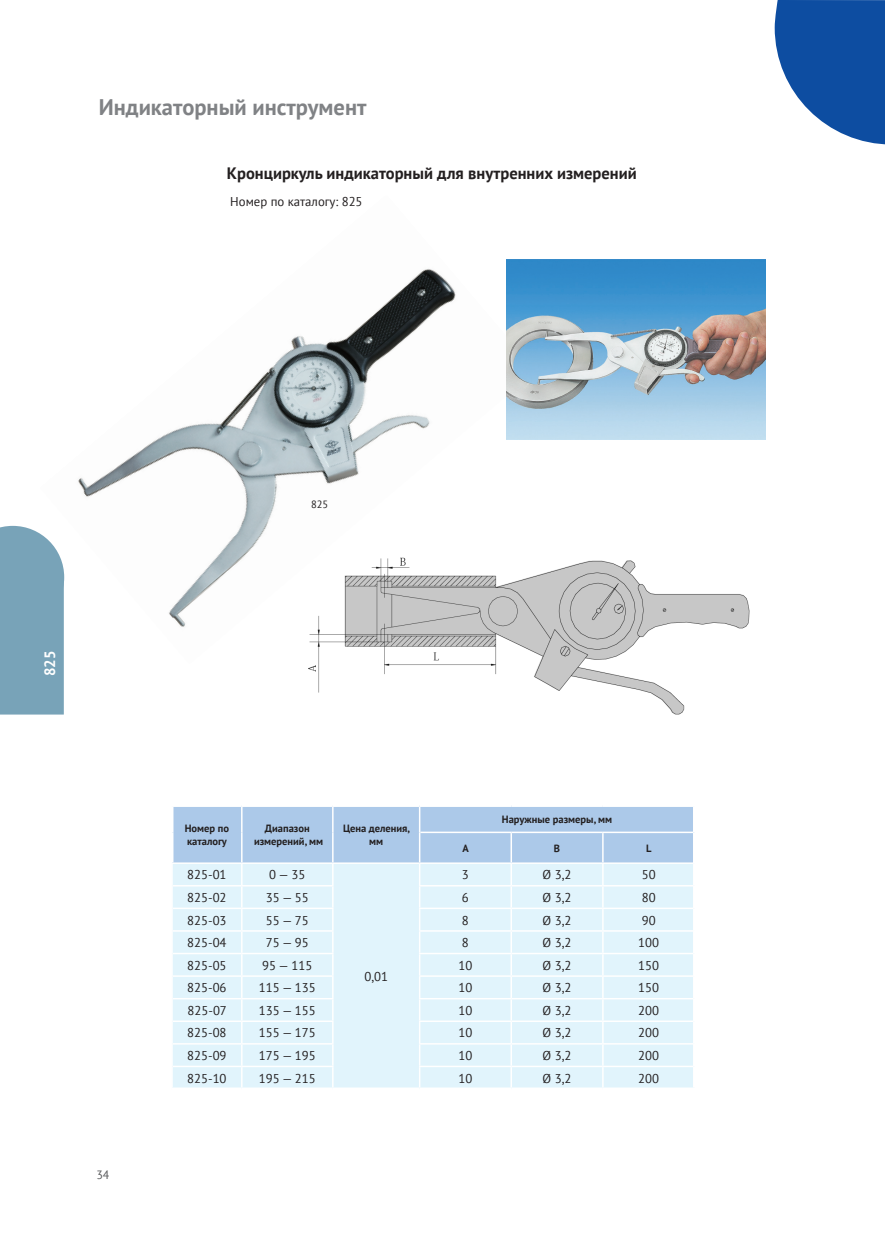
<style>
.page{position:relative;width:885px;height:1259px;background:#fff}
.page>*{position:absolute;margin:0;border:0;box-sizing:border-box;transform-origin:0 0}
.t1{font:700 22.5px "PT Sans";color:#808285}
.заголовок{font:700 16.5px "PT Sans";color:#231f20}
.колонтитул_2{font:700 15px "PT Sans";color:#fff}
.текст_таблица_по_цен{font:12.75px "PT Sans";color:#231f20}
.текст{font:12.75px "PT Sans";color:#231f20}
.t2{font:12px "PT Sans";color:#57585a}
.заголовок_таблиц{font:700 10.5px/12.6px "PT Sans";color:#231f20;text-align:center}
.подрисуночные_подпис{font:10.5px "PT Sans";color:#231f20}
</style>
<div class="page">
<div style="left:0;top:526px;width:64px;height:188px;background:#78a3b8"></div>
<svg style="left:774px;top:0;width:110px;height:144px"></svg>
<img style="left:308px;top:560px;width:442px;height:155px">
<img style="left:40px;top:269px;width:496px;height:395px">
<svg style="left:173px;top:807px;width:520px;height:280px;background:#d8ecf8"></svg>
<hr style="left:420px;top:831px;width:91px;height:2px;background:#fff">
<hr style="left:511px;top:831px;width:91px;height:2px;background:#fff">
<hr style="left:602px;top:831px;width:91px;height:2px;background:#fff">
<hr style="left:170px;top:862px;width:72px;height:2px;background:#fff">
<hr style="left:242px;top:862px;width:91px;height:2px;background:#fff">
<hr style="left:333px;top:862px;width:86px;height:2px;background:#fff">
<hr style="left:419px;top:862px;width:92px;height:2px;background:#fff">
<hr style="left:511px;top:862px;width:91px;height:2px;background:#fff">
<hr style="left:602px;top:862px;width:91px;height:2px;background:#fff">
<img style="left:506px;top:259px;width:259px;height:181px">
<p class="t1" style="left:99px;top:92px;width:269px">Индикаторный инструмент</p>
<p class="заголовок" style="left:227px;top:162px;width:411px">Кронциркуль индикаторный для внутренних измерений</p>
<p class="текст" style="left:230px;top:193px;width:134px">Номер по каталогу: 825</p>
<p class="колонтитул_2" style="left:40px;top:676px;width:27px;rotate:-90deg">825</p>
<p class="t2" style="left:96px;top:1167px;width:15px">34</p>
<p class="подрисуночные_подпис" style="left:311px;top:497px;width:19px">825</p>
<p class="заголовок_таблиц" style="left:185px;top:822px;width:46px;text-align:left">Номер по каталогу</p>
<p class="заголовок_таблиц" style="left:254px;top:822px;width:71px">Диапазон измерений, мм</p>
<p class="заголовок_таблиц" style="left:343px;top:822px;width:69px">Цена деления, мм</p>
<p class="текст_таблица_по_цен" style="left:187px;top:866px;width:41px">825-01</p>
<p class="текст_таблица_по_цен" style="left:269px;top:866px;width:38px">0 — 35</p>
<p class="заголовок_таблиц" style="left:502px;top:813px;width:112px">Наружные размеры, мм</p>
<p class="заголовок_таблиц" style="left:462px;top:841px;width:8px">A</p>
<p class="заголовок_таблиц" style="left:554px;top:841px;width:8px">В</p>
<p class="заголовок_таблиц" style="left:646px;top:841px;width:7px">L</p>
<p class="текст_таблица_по_цен" style="left:462px;top:866px;width:8px">3</p>
<p class="текст_таблица_по_цен" style="left:542px;top:866px;width:30px">Ø 3,2</p>
<p class="текст_таблица_по_цен" style="left:641px;top:866px;width:15px">50</p>
<p class="текст_таблица_по_цен" style="left:187px;top:889px;width:41px">825-02</p>
<p class="текст_таблица_по_цен" style="left:266px;top:889px;width:45px">35 — 55</p>
<p class="текст_таблица_по_цен" style="left:462px;top:889px;width:8px">6</p>
<p class="текст_таблица_по_цен" style="left:542px;top:889px;width:30px">Ø 3,2</p>
<p class="текст_таблица_по_цен" style="left:641px;top:889px;width:15px">80</p>
<p class="текст_таблица_по_цен" style="left:187px;top:912px;width:41px">825-03</p>
<p class="текст_таблица_по_цен" style="left:266px;top:912px;width:45px">55 — 75</p>
<p class="текст_таблица_по_цен" style="left:462px;top:912px;width:8px">8</p>
<p class="текст_таблица_по_цен" style="left:542px;top:912px;width:30px">Ø 3,2</p>
<p class="текст_таблица_по_цен" style="left:641px;top:912px;width:15px">90</p>
<p class="текст_таблица_по_цен" style="left:187px;top:934px;width:41px">825-04</p>
<p class="текст_таблица_по_цен" style="left:266px;top:934px;width:45px">75 — 95</p>
<p class="текст_таблица_по_цен" style="left:462px;top:934px;width:8px">8</p>
<p class="текст_таблица_по_цен" style="left:542px;top:934px;width:30px">Ø 3,2</p>
<p class="текст_таблица_по_цен" style="left:638px;top:934px;width:22px">100</p>
<p class="текст_таблица_по_цен" style="left:187px;top:957px;width:41px">825-05</p>
<p class="текст_таблица_по_цен" style="left:262px;top:957px;width:51px">95 — 115</p>
<p class="текст_таблица_по_цен" style="left:458px;top:957px;width:15px">10</p>
<p class="текст_таблица_по_цен" style="left:542px;top:957px;width:30px">Ø 3,2</p>
<p class="текст_таблица_по_цен" style="left:638px;top:957px;width:22px">150</p>
<p class="текст_таблица_по_цен" style="left:187px;top:979px;width:41px">825-06</p>
<p class="текст_таблица_по_цен" style="left:259px;top:979px;width:58px">115 — 135</p>
<p class="текст_таблица_по_цен" style="left:458px;top:979px;width:15px">10</p>
<p class="текст_таблица_по_цен" style="left:542px;top:979px;width:30px">Ø 3,2</p>
<p class="текст_таблица_по_цен" style="left:638px;top:979px;width:22px">150</p>
<p class="текст_таблица_по_цен" style="left:187px;top:1002px;width:41px">825-07</p>
<p class="текст_таблица_по_цен" style="left:259px;top:1002px;width:58px">135 — 155</p>
<p class="текст_таблица_по_цен" style="left:458px;top:1002px;width:15px">10</p>
<p class="текст_таблица_по_цен" style="left:542px;top:1002px;width:30px">Ø 3,2</p>
<p class="текст_таблица_по_цен" style="left:638px;top:1002px;width:22px">200</p>
<p class="текст_таблица_по_цен" style="left:187px;top:1024px;width:41px">825-08</p>
<p class="текст_таблица_по_цен" style="left:259px;top:1024px;width:58px">155 — 175</p>
<p class="текст_таблица_по_цен" style="left:458px;top:1024px;width:15px">10</p>
<p class="текст_таблица_по_цен" style="left:542px;top:1024px;width:30px">Ø 3,2</p>
<p class="текст_таблица_по_цен" style="left:638px;top:1024px;width:22px">200</p>
<p class="текст_таблица_по_цен" style="left:187px;top:1047px;width:41px">825-09</p>
<p class="текст_таблица_по_цен" style="left:259px;top:1047px;width:58px">175 — 195</p>
<p class="текст_таблица_по_цен" style="left:458px;top:1047px;width:15px">10</p>
<p class="текст_таблица_по_цен" style="left:542px;top:1047px;width:30px">Ø 3,2</p>
<p class="текст_таблица_по_цен" style="left:638px;top:1047px;width:22px">200</p>
<p class="текст_таблица_по_цен" style="left:187px;top:1070px;width:41px">825-10</p>
<p class="текст_таблица_по_цен" style="left:259px;top:1070px;width:58px">195 — 215</p>
<p class="текст_таблица_по_цен" style="left:458px;top:1070px;width:15px">10</p>
<p class="текст_таблица_по_цен" style="left:542px;top:1070px;width:30px">Ø 3,2</p>
<p class="текст_таблица_по_цен" style="left:638px;top:1070px;width:22px">200</p>
<p class="текст_таблица_по_цен" style="left:364px;top:968px;width:25px">0,01</p>
</div>
